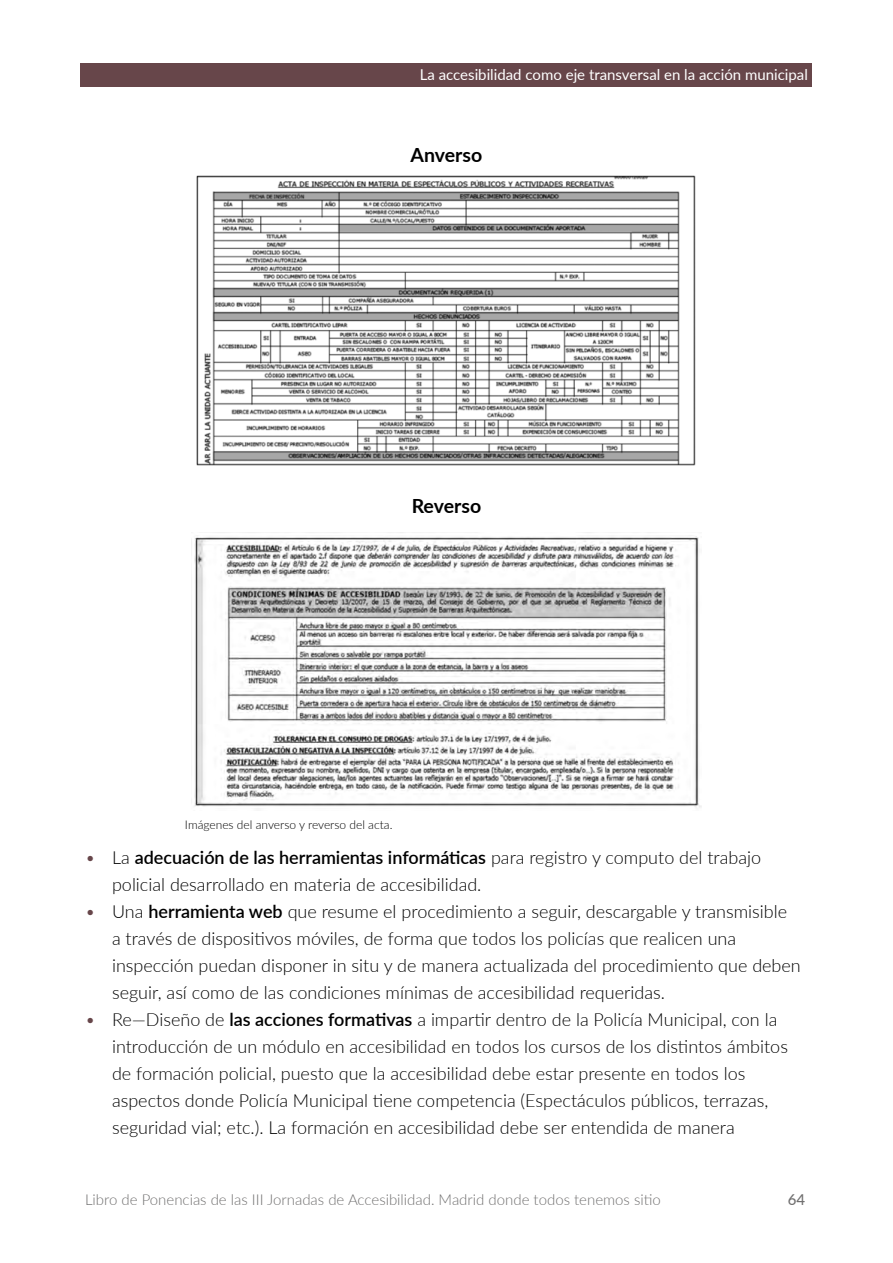
<style>
.page{position:relative;width:893px;height:1263px;background:#fff}
.page>*{position:absolute;margin:0;border:0;box-sizing:border-box;transform-origin:0 0}
.t1{font:700 19.5px "Lato";color:#000}
.t2{font:300 18px/27px "Lato";color:#000}
.t3{font:300 15px "Lato";color:#706f6f}
.P_CINTILLO{font:15px "Lato";color:#fff}
.t4{font:500 15px "Lato";color:#706f6f}
.t5{font:300 12px "Lato";color:#000}
.s1{color:#67464a}
.s2{font-weight:600}
</style>
<div class="page">
<img style="left:196px;top:175px;width:500px;height:291px">
<img style="left:194px;top:532px;width:507px;height:276px">
<div style="left:81px;top:64px;width:731px;height:23px;background:#67464a"></div>
<p class="P_CINTILLO" style="left:420px;top:64px;width:390px">La accesibilidad como eje transversal en la acción municipal</p>
<p class="t1" style="left:411px;top:141px;width:73px">Anverso</p>
<p class="t1" style="left:412px;top:492px;width:71px">Reverso</p>
<p class="t5" style="left:185px;top:816px;width:209px">Imágenes del anverso y reverso del acta.</p>
<p class="t2" style="left:112px;top:843px;width:651px;text-indent:-27px"><span class="s1">•</span> La <span class="s2">adecuación de las herramientas informáticas</span> para registro y computo del trabajo policial desarrollado en materia de accesibilidad.</p>
<p class="t2" style="left:112px;top:897px;width:690px;text-indent:-27px"><span class="s1">•</span> Una <span class="s2">herramienta web</span> que resume el procedimiento a seguir, descargable y transmisible<br>a través de dispositivos móviles, de forma que todos los policías que realicen una inspección puedan disponer in situ y de manera actualizada del procedimiento que deben seguir, así como de las condiciones mínimas de accesibilidad requeridas.</p>
<p class="t2" style="left:112px;top:1005px;width:677px;text-indent:-27px"><span class="s1">•</span> Re—Diseño de <span class="s2">las acciones formativas</span> a impartir dentro de la Policía Municipal, con la introducción de un módulo en accesibilidad en todos los cursos de los distintos ámbitos de formación policial, puesto que la accesibilidad debe estar presente en todos los aspectos donde Policía Municipal tiene competencia (Espectáculos públicos, terrazas, seguridad vial; etc.). La formación en accesibilidad debe ser entendida de manera</p>
<p class="t3" style="left:85px;top:1189px;width:577px">Libro de Ponencias de las III Jornadas de Accesibilidad. Madrid donde todos tenemos sitio</p>
<p class="t4" style="left:788px;top:1189px;width:19px">64</p>
</div>
